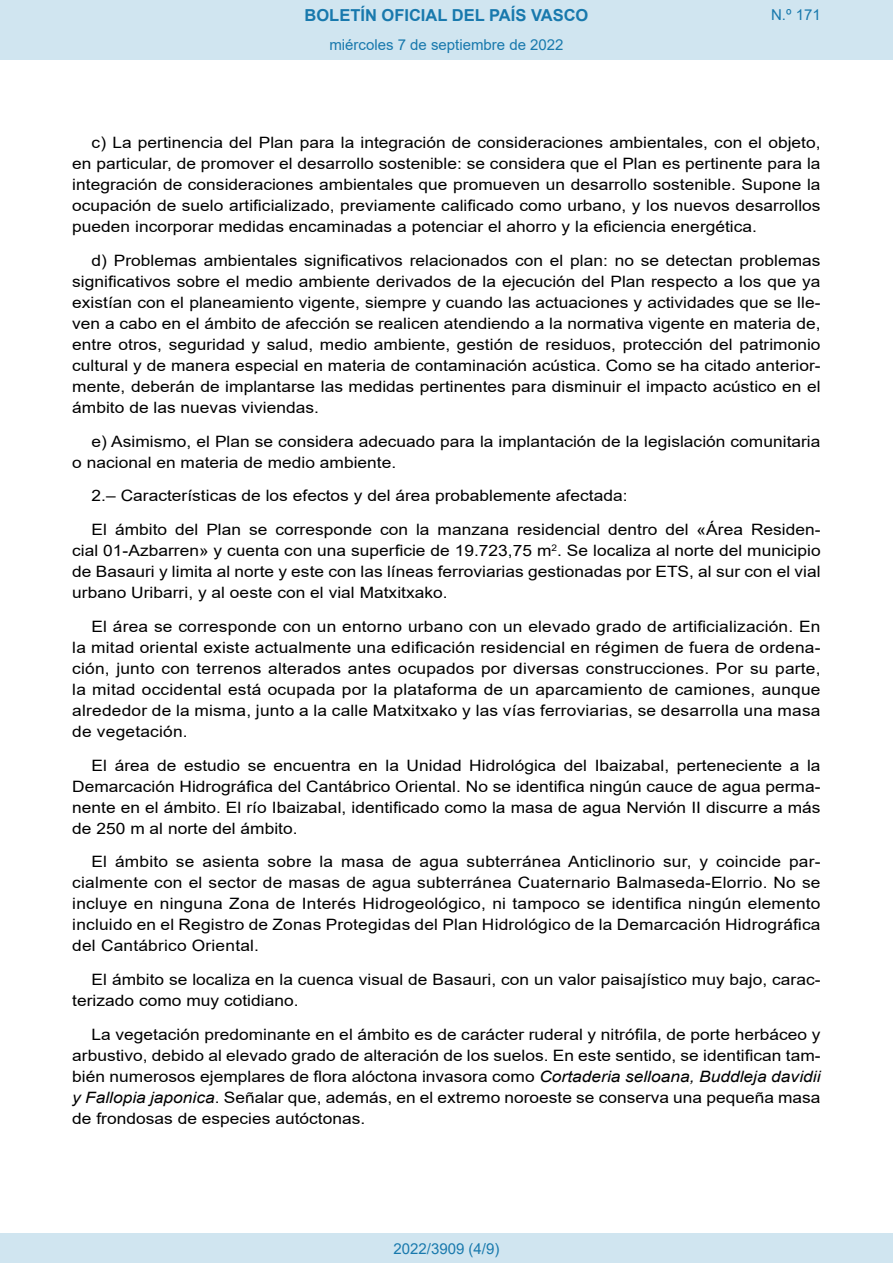
<style>
.page{position:relative;width:893px;height:1263px;background:#fff}
.page>*{position:absolute;margin:0;border:0;box-sizing:border-box;transform-origin:0 0}
.t1{font:700 16.5px "Arial";color:#1879ad}
.BOPVDetalle{font:15.6px/21px "Arial";color:#000;text-align:justify;scale:1.11 1}
.Paginacion_Centro{font:15px "Arial";color:#1879ad}
.s1{font-style:italic}
</style>
<div class="page">
<div style="left:0;top:0;width:893px;height:60px;background:#d0e5f0"></div>
<div style="left:0;top:1233px;width:893px;height:30px;background:#d0e5f0"></div>
<p class="t1" style="left:305px;top:3px;width:285px">BOLETÍN OFICIAL DEL PAÍS VASCO</p>
<p class="Paginacion_Centro" style="left:329px;top:35px;width:236px">miércoles 7 de septiembre de 2022</p>
<p class="Paginacion_Centro" style="left:771px;top:5px;width:51px">N.º 171</p>
<p class="BOPVDetalle" style="left:72px;top:132px;width:676px;text-indent:19px">c) La pertinencia del Plan para la integración de consideraciones ambientales, con el objeto, en particular, de promover el desarrollo sostenible: se considera que el Plan es pertinente para la integración de consideraciones ambientales que promueven un desarrollo sostenible. Supone la ocupación de suelo artificializado, previamente calificado como urbano, y los nuevos desarrollos pueden incorporar medidas encaminadas a potenciar el ahorro y la eficiencia energética.</p>
<p class="BOPVDetalle" style="left:72px;top:250px;width:676px;text-indent:19px">d) Problemas ambientales significativos relacionados con el plan: no se detectan problemas significativos sobre el medio ambiente derivados de la ejecución del Plan respecto a los que ya existían con el planeamiento vigente, siempre y cuando las actuaciones y actividades que se lle&shy;ven a cabo en el ámbito de afección se realicen atendiendo a la normativa vigente en materia de, entre otros, seguridad y salud, medio ambiente, gestión de residuos, protección del patrimonio cultural y de manera especial en materia de contaminación acústica. Como se ha citado anterior&shy;mente, deberán de implantarse las medidas pertinentes para disminuir el impacto acústico en el ámbito de las nuevas viviendas.</p>
<p class="BOPVDetalle" style="left:72px;top:431px;width:676px;text-indent:19px">e) Asimismo, el Plan se considera adecuado para la implantación de la legislación comunitaria o nacional en materia de medio ambiente.</p>
<p class="BOPVDetalle" style="left:92px;top:485px;width:484px">2.– Características de los efectos y del área probablemente afectada:</p>
<p class="BOPVDetalle" style="left:72px;top:519px;width:676px;text-indent:19px">El ámbito del Plan se corresponde con la manzana residencial dentro del «Área Residen&shy;cial 01-Azbarren» y cuenta con una superficie de 19.723,75 m<sup>2</sup>. Se localiza al norte del municipio de Basauri y limita al norte y este con las líneas ferroviarias gestionadas por ETS, al sur con el vial urbano Uribarri, y al oeste con el vial Matxitxako.</p>
<p class="BOPVDetalle" style="left:72px;top:616px;width:676px;text-indent:19px">El área se corresponde con un entorno urbano con un elevado grado de artificialización. En la mitad oriental existe actualmente una edificación residencial en régimen de fuera de ordena&shy;ción, junto con terrenos alterados antes ocupados por diversas construcciones. Por su parte, la mitad occidental está ocupada por la plataforma de un aparcamiento de camiones, aunque alrededor de la misma, junto a la calle Matxitxako y las vías ferroviarias, se desarrolla una masa de vegetación.</p>
<p class="BOPVDetalle" style="left:72px;top:755px;width:676px;text-indent:19px">El área de estudio se encuentra en la Unidad Hidrológica del Ibaizabal, perteneciente a la Demarcación Hidrográfica del Cantábrico Oriental. No se identifica ningún cauce de agua perma&shy;nente en el ámbito. El río Ibaizabal, identificado como la masa de agua Nervión II discurre a más de 250 m al norte del ámbito.</p>
<p class="BOPVDetalle" style="left:72px;top:851px;width:676px;text-indent:19px">El ámbito se asienta sobre la masa de agua subterránea Anticlinorio sur, y coincide par&shy;cialmente con el sector de masas de agua subterránea Cuaternario Balmaseda-Elorrio. No se incluye en ninguna Zona de Interés Hidrogeológico, ni tampoco se identifica ningún elemento incluido en el Registro de Zonas Protegidas del Plan Hidrológico de la Demarcación Hidrográfica del Cantábrico Oriental.</p>
<p class="BOPVDetalle" style="left:72px;top:969px;width:676px;text-indent:19px">El ámbito se localiza en la cuenca visual de Basauri, con un valor paisajístico muy bajo, carac&shy;terizado como muy cotidiano.</p>
<p class="BOPVDetalle" style="left:72px;top:1024px;width:676px;text-indent:19px">La vegetación predominante en el ámbito es de carácter ruderal y nitrófila, de porte herbáceo y arbustivo, debido al elevado grado de alteración de los suelos. En este sentido, se identifican tam&shy;bién numerosos ejemplares de flora alóctona invasora como <span class="s1">Cortaderia selloana, Buddleja davidii y Fallopia japonica</span>. Señalar que, además, en el extremo noroeste se conserva una pequeña masa de frondosas de especies autóctonas.</p>
<p class="Paginacion_Centro" style="left:393px;top:1238px;width:107px">2022/3909 (4/9)</p>
</div>
